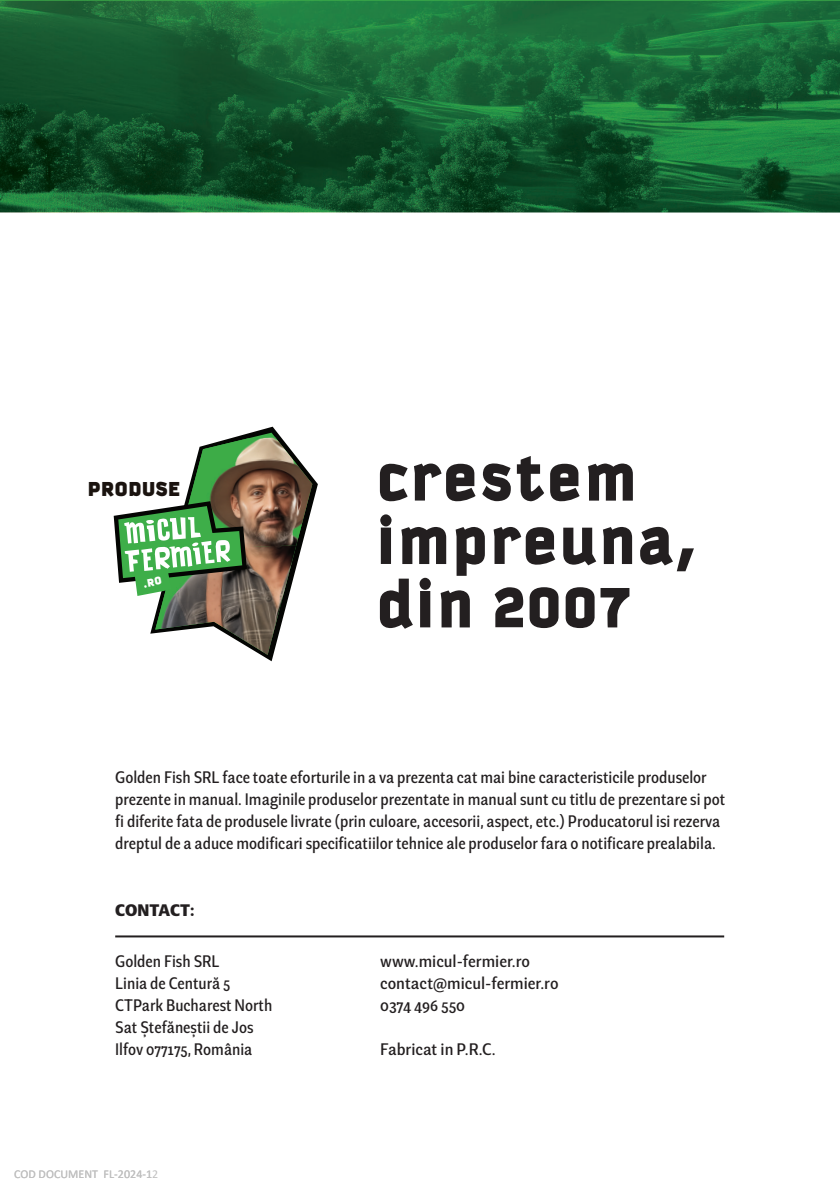
<style>
.page{position:relative;width:840px;height:1191px;background:#fff}
.page>*{position:absolute;margin:0;border:0;box-sizing:border-box;transform-origin:0 0}
.t1{font:900 69.8px/63.4px "Kautiva Pro";letter-spacing:.04em;color:#231f20}
.t2{font:900 26.8px "Kautiva Pro";color:#1a130f}
.t3{font:100 condensed 18px/22px "Geller Sans";color:#231f20}
.t4{font:100 condensed 18px/22px "Geller Sans";color:#231f20;scale:1.06 1}
.t5{font:12px "Calibri";letter-spacing:.005em;color:#c0c0c0}
</style>
<div class="page">
<img style="left:0;top:1px;width:839px;height:211px">
<hr style="left:0;top:0;width:839px;height:1px;background:#3eae49">
<hr style="left:115px;top:935px;width:608px;height:2px;background:#231f20">
<svg style="left:114px;top:427px;width:204px;height:234px"></svg>
<h2 class="t2" style="left:87px;top:470px;width:94px">produse</h2>
<h1 class="t1" style="left:376px;top:443px;width:321px">crestem impreuna, din 2007</h1>
<h1 class="t1" style="left:480px;top:443px;width:34px">ș</h1>
<h1 class="t1" style="left:376px;top:507px;width:19px">î</h1>
<h1 class="t1" style="left:636px;top:507px;width:37px">ă</h1>
<p class="t3" style="left:115px;top:765px;width:611px">Golden Fish SRL face toate eforturile in a va prezenta cat mai bine caracteristicile produselor prezente in manual. Imaginile produselor prezentate in manual sunt cu titlu de prezentare si pot fi diferite fata de produsele livrate (prin culoare, accesorii, aspect, etc.) Producatorul isi rezerva dreptul de a aduce modificari specificatiilor tehnice ale produselor fara o notificare prealabila.</p>
<p class="t4" style="left:115px;top:899px;width:77px">CONTACT:</p>
<p class="t3" style="left:115px;top:949px;width:159px">Golden Fish SRL<br>Linia de Centură 5<br>CTPark Bucharest North<br>Sat Ștefăneștii de Jos<br>Ilfov 077175, România</p>
<p class="t5" style="left:14px;top:1165px;width:130px">COD DOCUMENT FL-2024</p>
<p class="t5" style="left:92px;top:1165px;width:68px">T FL-2024-12</p>
<p class="t4" style="left:380px;top:949px;width:170px">www.micul-fermier.ro contact@micul-fermier.ro<br>0374 496 550</p>
<p class="t4" style="left:380px;top:1037px;width:110px">Fabricat in P.R.C.</p>
</div>
